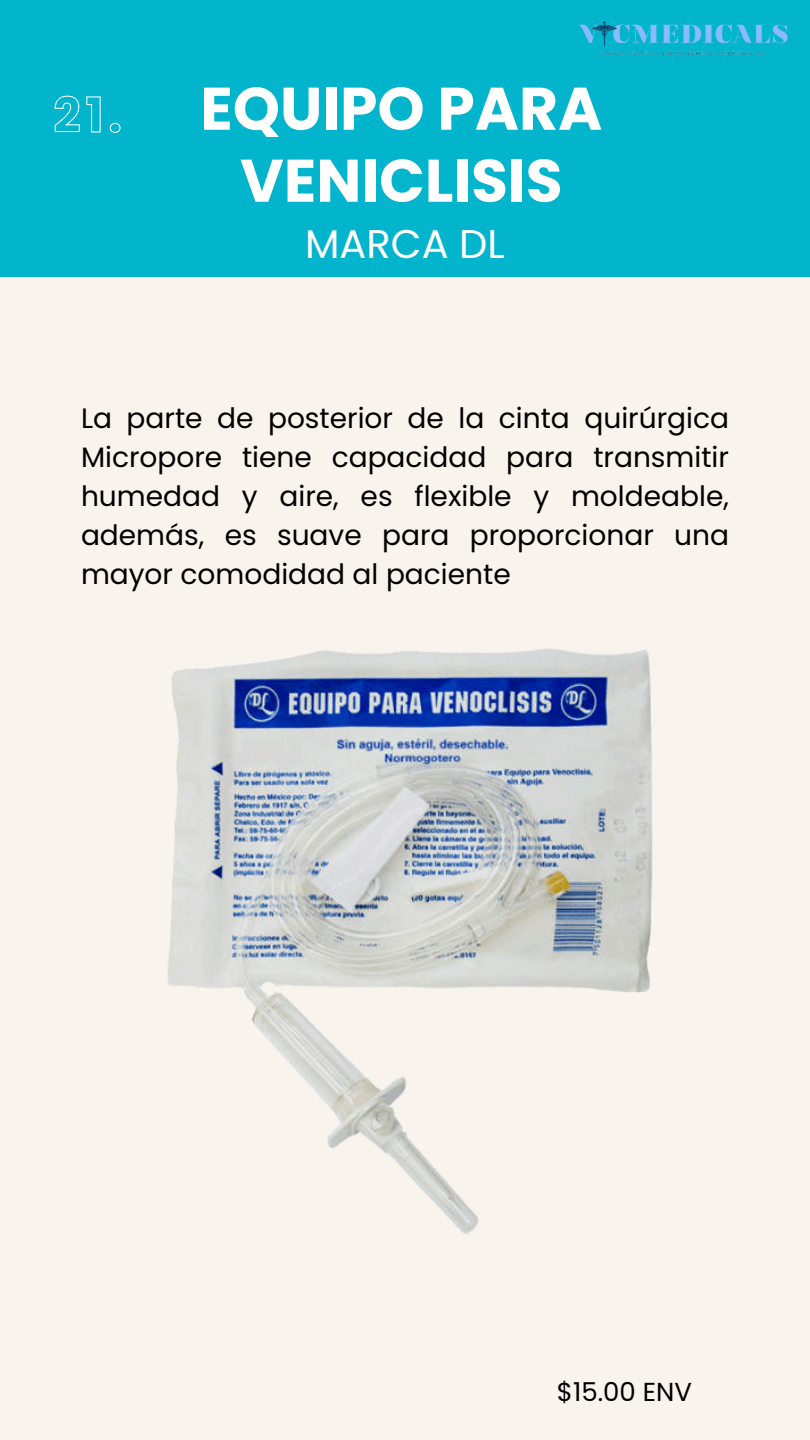
<style>
.page{position:relative;width:810px;height:1440px;background:#f8f3ec}
.page>*{position:absolute;margin:0;border:0;box-sizing:border-box;transform-origin:0 0}
.t1{font:700 60px/72px "Poppins";color:#fff;text-align:center}
.t2{font:40px "Poppins";color:#fff}
.t3{font:28.1px/39px "Poppins";color:#000;text-align:justify}
.t4{font:26px "Poppins";color:#000}
</style>
<div class="page">
<div style="left:0;top:0;width:810px;height:277px;background:#02b4cc"></div>
<img style="left:580px;top:21px;width:208px;height:35px">
<img style="left:167px;top:648px;width:486px;height:586px">
<svg style="left:54px;top:95px;width:67px;height:38px"></svg>
<h2 class="t1" style="left:200px;top:73px;width:404px">EQUIPO PARA<br>VENICLISIS</h2>
<h3 class="t2" style="left:305px;top:216px;width:201px">MARCA DL</h3>
<p class="t3" style="left:81px;top:399px;width:650px">La parte de posterior de la cinta quirúrgica Micropore tiene capacidad para transmitir humedad y aire, es flexible y moldeable, además, es suave para proporcionar una mayor comodidad al paciente</p>
<p class="t4" style="left:557px;top:1374px;width:137px">$15.00 ENV</p>
</div>
